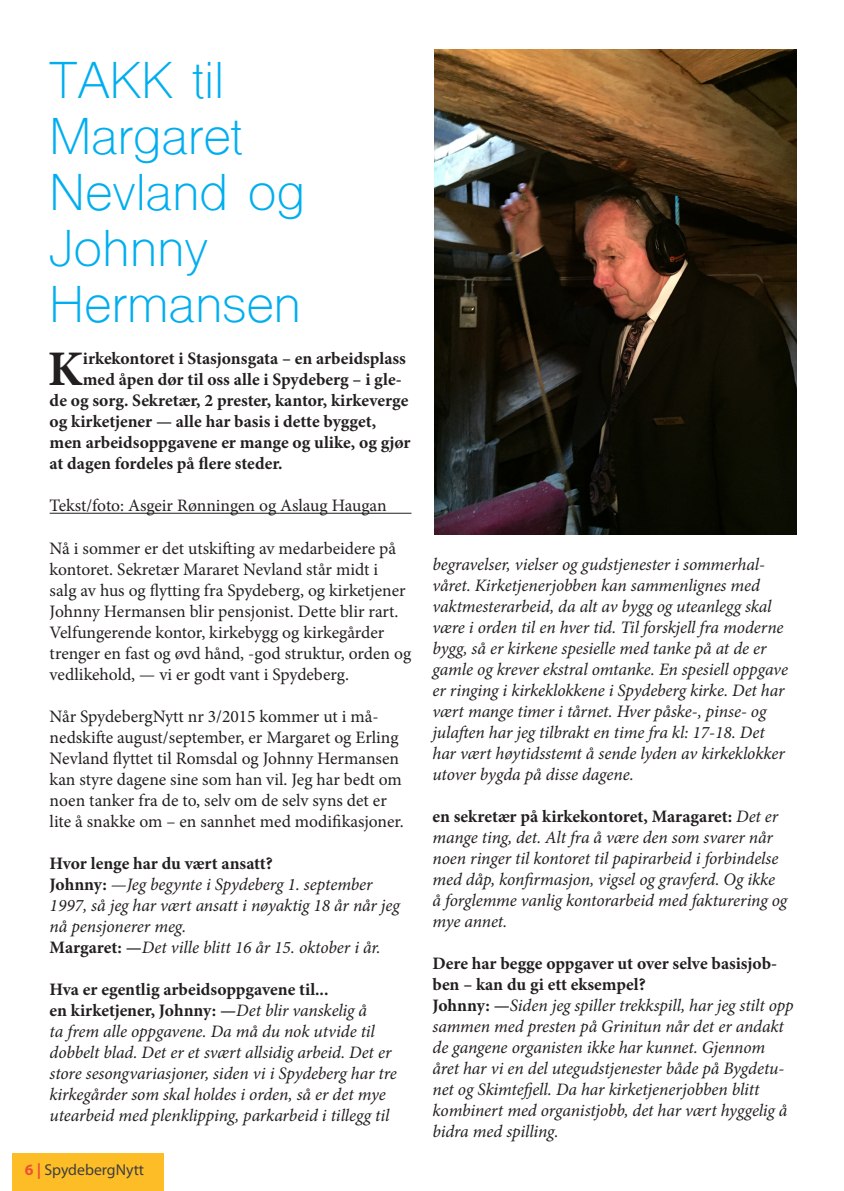
<style>
.page{position:relative;width:844px;height:1191px;background:#fff}
.page>*{position:absolute;margin:0;border:0;box-sizing:border-box;transform-origin:0 0}
.t1{font:700 49.88px "Minion Pro";color:#231f20}
.t2{font:49px/56px "Shree Dev 0714";color:#00aeef}
.t3{font:italic 17.5px/21px "Minion Pro";letter-spacing:-.005em;color:#231f20}
.t4{font:17.5px/21px "Minion Pro";color:#231f20}
.t5{font:700 17.5px "Minion Pro";color:#231f20}
.t6{font:15.75px "Myriad Pro";color:#3f3f3f}
.s1{font-weight:700;font-style:normal}
.s2{font-weight:700;color:#ee5032}
</style>
<div class="page">
<div style="left:12px;top:1153px;width:152px;height:38px;background:#fdbd26"></div>
<hr style="left:50px;top:513px;width:361px;height:1px;background:#231f20">
<img style="left:435px;top:50px;width:361px;height:484px">
<h2 class="t2" style="left:50px;top:58px;width:257px">TAKK til<br>Margaret<br>Nevland og<br>Johnny<br>Hermansen</h2>
<h1 class="t1" style="left:48px;top:334px;width:37px">K</h1>
<p class="t5" style="left:83px;top:346px;width:324px">irkekontoret i Stasjonsgata – en arbeidsplass</p>
<p class="t5" style="left:83px;top:367px;width:320px">med åpen dør til oss alle i Spydeberg – i gle-</p>
<p class="t5" style="left:50px;top:388px;width:360px">de og sorg. Sekretær, 2 prester, kantor, kirkeverge</p>
<p class="t5" style="left:50px;top:409px;width:328px">og kirketjener — alle har basis i dette bygget,</p>
<p class="t5" style="left:50px;top:430px;width:362px">men arbeidsoppgavene er mange og ulike, og gjør</p>
<p class="t5" style="left:50px;top:451px;width:234px">at dagen fordeles på flere steder.</p>
<p class="t4" style="left:50px;top:495px;width:338px">Tekst/foto: Asgeir Rønningen og Aslaug Haugan</p>
<p class="t4" style="left:50px;top:537px;width:363px">Nå i sommer er det utskifting av medarbeidere på kontoret. Sekretær Mararet Nevland står midt i<br>salg av hus og flytting fra Spydeberg, og kirketjener Johnny Hermansen blir pensjonist. Dette blir rart.<br>Velfungerende kontor, kirkebygg og kirkegårder trenger en fast og øvd hånd, -god struktur, orden og vedlikehold, — vi er godt vant i Spydeberg.</p>
<p class="t4" style="left:50px;top:705px;width:356px">Når SpydebergNytt nr 3/2015 kommer ut i må&shy;nedskifte august/september, er Margaret og Erling Nevland flyttet til Romsdal og Johnny Hermansen kan styre dagene sine som han vil. Jeg har bedt om noen tanker fra de to, selv om de selv syns det er lite å snakke om – en sannhet med modifikasjoner.</p>
<p class="t3" style="left:50px;top:852px;width:351px"><span class="s1">Hvor lenge har du vært ansatt?<br>Johnny:</span> —Jeg begynte i Spydeberg 1. september 1997, så jeg har vært ansatt i nøyaktig 18 år når jeg nå pensjonerer meg.<br><span class="s1">Margaret: —</span>Det ville blitt 16 år 15. oktober i år.</p>
<p class="t3" style="left:50px;top:978px;width:348px"><span class="s1">Hva er egentlig arbeidsoppgavene til...<br>en kirketjener, Johnny: —</span>Det blir vanskelig å<br>ta frem alle oppgavene. Da må du nok utvide til dobbelt blad. Det er et svært allsidig arbeid. Det er store sesongvariasjoner, siden vi i Spydeberg har tre kirkegårder som skal holdes i orden, så er det mye utearbeid med plenklipping, parkarbeid i tillegg til</p>
<p class="t6" style="left:25px;top:1159px;width:121px"><span class="s2">6 |</span> SpydebergNytt</p>
<p class="t3" style="left:432px;top:554px;width:357px">begravelser, vielser og gudstjenester i sommerhal&shy;våret. Kirketjenerjobben kan sammenlignes med vaktmesterarbeid, da alt av bygg og uteanlegg skal være i orden til en hver tid. Til forskjell fra moderne bygg, så er kirkene spesielle med tanke på at de er gamle og krever ekstral omtanke. En spesiell oppgave er ringing i kirkeklokkene i Spydeberg kirke. Det har vært mange timer i tårnet. Hver påske-, pinse- og julaften har jeg tilbrakt en time fra kl: 17-18. Det har vært høytidsstemt å sende lyden av kirkeklokker utover bygda på disse dagene.</p>
<p class="t3" style="left:432px;top:806px;width:356px"><span class="s1">en sekretær på kirkekontoret, Maragaret:</span> Det er mange ting, det. Alt fra å være den som svarer når noen ringer til kontoret til papirarbeid i forbindelse med dåp, konfirmasjon, vigsel og gravferd. Og ikke å forglemme vanlig kontorarbeid med fakturering og mye annet.</p>
<p class="t3" style="left:432px;top:953px;width:362px"><span class="s1">Dere har begge oppgaver ut over selve basisjob&shy;ben – kan du gi ett eksempel?<br>Johnny: —</span>Siden jeg spiller trekkspill, har jeg stilt opp sammen med presten på Grinitun når det er andakt de gangene organisten ikke har kunnet. Gjennom året har vi en del utegudstjenester både på Bygdetu&shy;net og Skimtefjell. Da har kirketjenerjobben blitt kombinert med organistjobb, det har vært hyggelig å bidra med spilling.</p>
</div>
